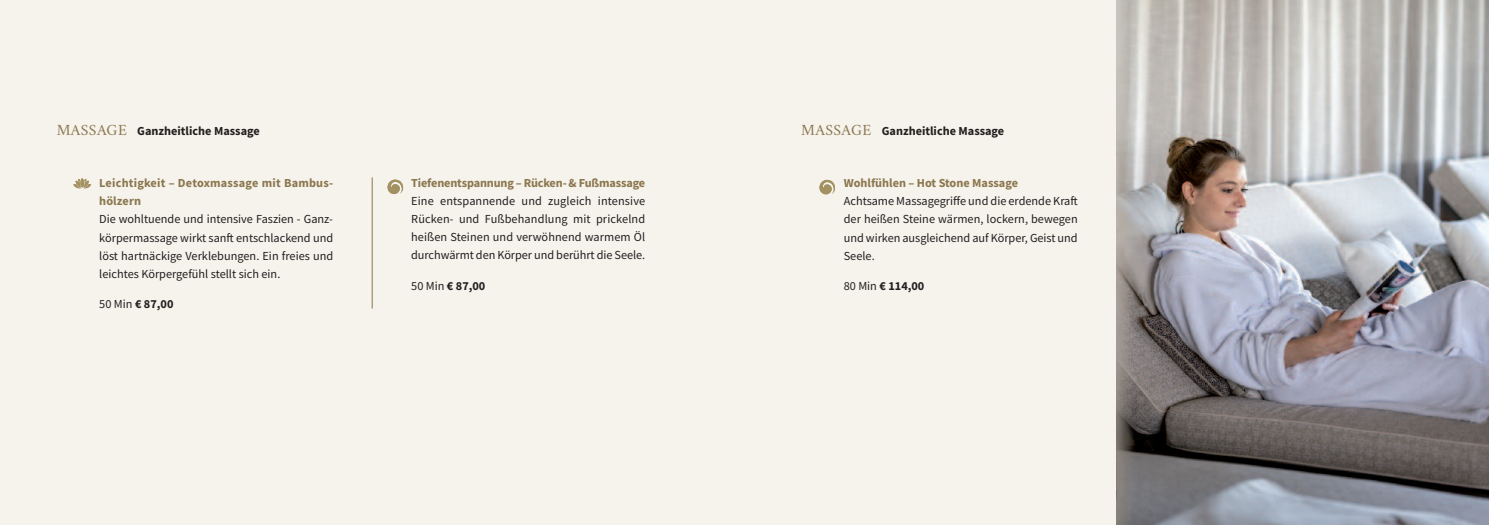
<style>
.page{position:relative;width:1489px;height:525px;background:#fff}
.page>*{position:absolute;margin:0;border:0;box-sizing:border-box;transform-origin:0 0}
.t1{font:12.25px/18.1px "Source Sans Pro";letter-spacing:-.005em;color:#231f20;text-align:justify}
.t2{font:700 12.25px/18.1px "Source Sans Pro";color:#8a774e}
.t3{font:700 12.25px "Source Sans Pro";color:#231f20}
.s1{font-family:"Amiri";font-weight:400;font-size:15.62px;color:#8a774e}
.s2{font-weight:400}
</style>
<div class="page">
<div style="left:733px;top:0;width:755px;height:524px;background:#f6f2ec"></div>
<svg style="left:819px;top:179px;width:16px;height:15px"></svg>
<img style="left:1116px;top:0;width:372px;height:524px">
<div style="left:0;top:0;width:755px;height:524px;background:#f6f2ec"></div>
<hr style="left:372px;top:177px;width:1px;height:131px;background:#8a774e">
<svg style="left:73px;top:178px;width:18px;height:11px"></svg>
<svg style="left:387px;top:179px;width:17px;height:15px"></svg>
<p class="t3" style="left:57px;top:122px;width:205px"><span class="s1">MASSAGE</span> Ganzheitliche massage</p>
<p class="t2" style="left:99px;top:173px;width:235px">Leichtigkeit – Detoxmassage mit Bambus&shy;hölzern</p>
<p class="t1" style="left:99px;top:210px;width:235px">Die wohltuende und intensive Faszien - Ganz&shy;körpermassage wirkt sanft entschlackend und löst hartnäckige Verklebungen. Ein freies und leichtes Körpergefühl stellt sich ein.</p>
<p class="t3" style="left:99px;top:296px;width:76px"><span class="s2">50 Min</span> € 87,00</p>
<p class="t2" style="left:411px;top:173px;width:235px">Tiefenentspannung – rücken- &amp; Fußmassage</p>
<p class="t1" style="left:411px;top:191px;width:235px">Eine entspannende und zugleich intensive Rücken- und Fußbehandlung mit prickelnd heißen Steinen und verwöhnend warmem Öl durchwärmt den Körper und berührt die Seele.</p>
<p class="t3" style="left:411px;top:277px;width:76px"><span class="s2">50 Min</span> € 87,00</p>
<p class="t3" style="left:801px;top:122px;width:205px"><span class="s1">MASSAGE</span> Ganzheitliche massage</p>
<p class="t2" style="left:843px;top:173px;width:176px">Wohlfühlen – hot stone massage</p>
<p class="t1" style="left:843px;top:192px;width:235px">Achtsame Massagegriffe und die erdende Kraft der heißen Steine wärmen, lockern, bewegen und wirken ausgleichend auf Körper, Geist und Seele.</p>
<p class="t3" style="left:843px;top:278px;width:82px"><span class="s2">80 Min</span> € 114,00</p>
</div>
